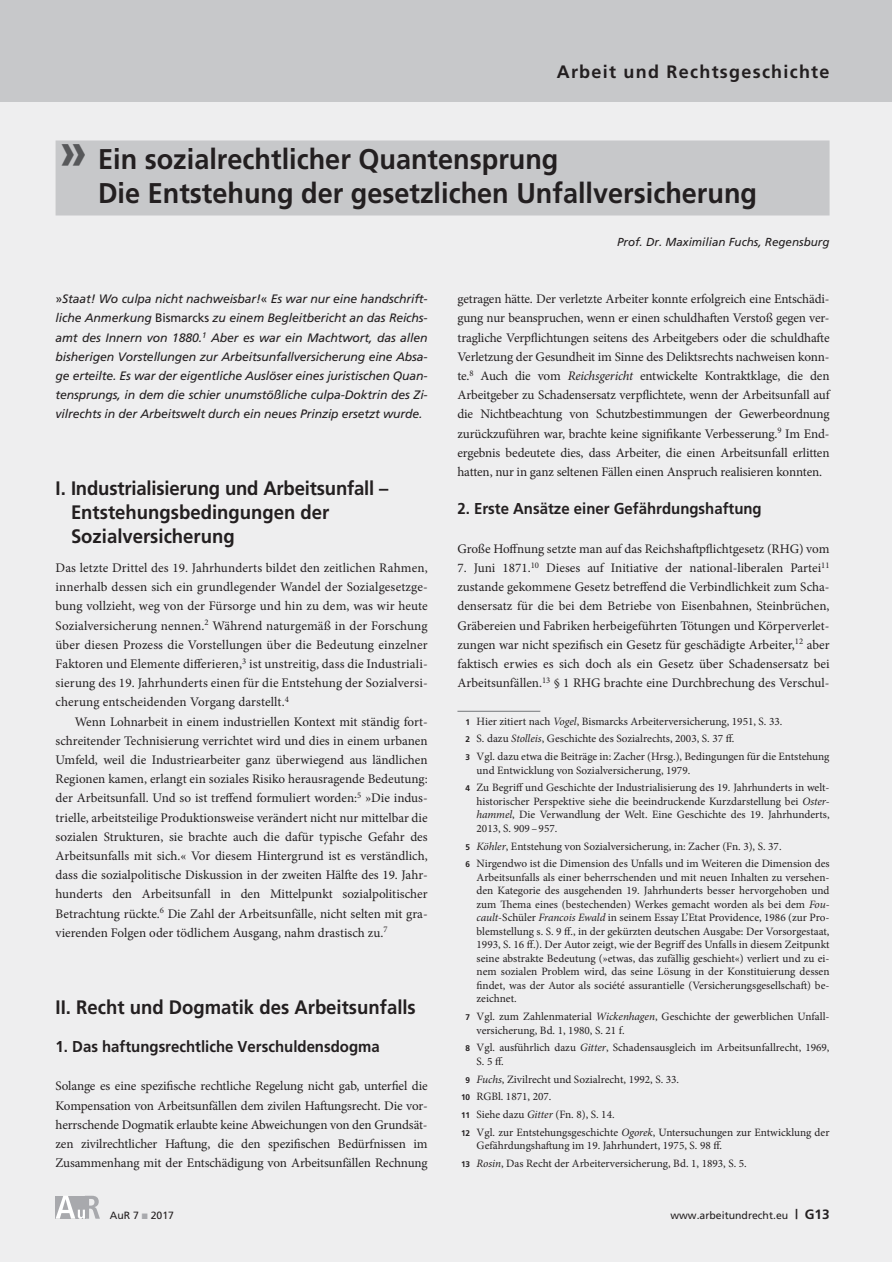
<style>
.page{position:relative;width:892px;height:1262px;background:#eeeeef}
.page>*{position:absolute;margin:0;border:0;box-sizing:border-box;transform-origin:0 0}
.t1{font:700 28.5px/34.2px "Frutiger";color:#231f20;scale:.95 1}
.t2{font:700 19.5px/24px "Frutiger";color:#231f20;scale:.95 1}
.t3{font:700 18px "Frutiger";letter-spacing:.07em;color:#231f20}
.t4{font:700 15.75px "Frutiger";color:#231f20;scale:.95 1}
.t5{font:13.2px/19.2px "Minion Pro";letter-spacing:-.005em;color:#231f20;text-align:justify}
.t6{font:italic 12.15px/19.2px "Frutiger";letter-spacing:-.01em;color:#231f20;text-align:justify}
.t7{font:italic 11.7px "Frutiger";color:#231f20}
.t8{font:11.25px/13.5px "Minion Pro";color:#231f20}
.t9{font:10.5px "Frutiger";color:#231f20}
.s1{font-size:52.5px;color:#57585a}
.s2{font-style:normal}
.s3{font-style:italic}
.s4{font-family:"Frutiger";font-weight:700;font-size:8.25px}
.s5{color:#a8a9ad}
.s6{font-weight:700;font-size:13.5px}
</style>
<div class="page">
<svg style="left:56px;top:1196px;width:44px;height:23px"></svg>
<div style="left:0;top:0;width:892px;height:102px;background:#c7c8ca"></div>
<div style="left:56px;top:140px;width:773px;height:75px;background:#c7c8ca"></div>
<hr style="left:457px;top:711px;width:83px;height:1px;background:#808285">
<h3 class="t3" style="left:557px;top:61px;width:274px">Arbeit und Rechtsgeschichte</h3>
<h1 class="t1" style="left:98px;top:141px;width:695px;text-indent:-38px"><span class="s1">»</span> Ein sozialrechtlicher Quantensprung<br>Die Entstehung der gesetzlichen Unfallversicherung</h1>
<p class="t6" style="left:56px;top:289px;width:374px"><span class="s2">»</span>Staat! Wo culpa nicht nachweisbar!<span class="s2">«</span> Es war nur eine handschrift&shy;liche Anmerkung <span class="s2">Bismarcks</span> zu einem Begleitbericht an das Reichs&shy;amt des Innern von 1880.<sup>1</sup> Aber es war ein Machtwort, das allen bisherigen Vorstellungen zur Arbeitsunfallversicherung eine Absa&shy;ge erteilte. Es war der eigentliche Auslöser eines juristischen Quan&shy;tensprungs, in dem die schier unumstößliche culpa-Doktrin des Zi&shy;vilrechts in der Arbeitswelt durch ein neues Prinzip ersetzt wurde.</p>
<h2 class="t2" style="left:71px;top:476px;width:336px;text-indent:-15px">I. Industrialisierung und Arbeitsunfall –<br>Entstehungsbedingungen der<br>Sozialversicherung</h2>
<p class="t5" style="left:56px;top:558px;width:374px">Das letzte Drittel des 19. Jahrhunderts bildet den zeitlichen Rahmen, innerhalb dessen sich ein grundlegender Wandel der Sozialgesetzge&shy;bung vollzieht, weg von der Fürsorge und hin zu dem, was wir heute Sozialversicherung nennen.<sup>2</sup> Während naturgemäß in der Forschung über diesen Prozess die Vorstellungen über die Bedeutung einzelner Faktoren und Elemente differieren,<sup>3</sup> ist unstreitig, dass die Industriali&shy;sierung des 19. Jahrhunderts einen für die Entstehung der Sozialversi&shy;cherung entscheidenden Vorgang darstellt.<sup>4</sup></p>
<p class="t5" style="left:56px;top:712px;width:374px;text-indent:19px">Wenn Lohnarbeit in einem industriellen Kontext mit ständig fort&shy;schreitender Technisierung verrichtet wird und dies in einem urbanen Umfeld, weil die Industriearbeiter ganz überwiegend aus ländlichen Regionen kamen, erlangt ein soziales Risiko herausragende Bedeutung: der Arbeitsunfall. Und so ist treffend formuliert worden:<sup>5</sup> »Die indus&shy;trielle, arbeitsteilige Produktionsweise verändert nicht nur mittelbar die sozialen Strukturen, sie brachte auch die dafür typische Gefahr des Arbeitsunfalls mit sich.« Vor diesem Hintergrund ist es verständlich, dass die sozialpolitische Diskussion in der zweiten Hälfte des 19. Jahr&shy;hunderts den Arbeitsunfall in den Mittelpunkt sozialpolitischer Betrachtung rückte.<sup>6</sup> Die Zahl der Arbeitsunfälle, nicht selten mit gra&shy;vierenden Folgen oder tödlichem Ausgang, nahm drastisch zu.<sup>7</sup></p>
<h2 class="t2" style="left:56px;top:995px;width:381px">II. Recht und Dogmatik des Arbeitsunfalls</h2>
<p class="t4" style="left:56px;top:1037px;width:343px">1. Das haftungsrechtliche Verschuldensdogma</p>
<p class="t5" style="left:56px;top:1077px;width:374px">Solange es eine spezifische rechtliche Regelung nicht gab, unterfiel die Kompensation von Arbeitsunfällen dem zivilen Haftungsrecht. Die vor&shy;herrschende Dogmatik erlaubte keine Abweichungen von den Grundsät&shy;zen zivilrechtlicher Haftung, die den spezifischen Bedürfnissen im Zusammenhang mit der Entschädigung von Arbeitsunfällen Rechnung</p>
<p class="t7" style="left:617px;top:235px;width:214px">Prof. Dr. Maximilian Fuchs, Regensburg</p>
<p class="t5" style="left:457px;top:289px;width:374px">getragen hätte. Der verletzte Arbeiter konnte erfolgreich eine Entschädi&shy;gung nur beanspruchen, wenn er einen schuldhaften Verstoß gegen ver&shy;tragliche Verpflichtungen seitens des Arbeitgebers oder die schuldhafte Verletzung der Gesundheit im Sinne des Deliktsrechts nachweisen konn&shy;te.<sup>8</sup> Auch die vom <span class="s3">Reichsgericht</span> entwickelte Kontraktklage, die den Arbeitgeber zu Schadensersatz verpflichtete, wenn der Arbeitsunfall auf die Nichtbeachtung von Schutzbestimmungen der Gewerbeordnung zurückzuführen war, brachte keine signifikante Verbesserung.<sup>9</sup> Im End&shy;ergebnis bedeutete dies, dass Arbeiter, die einen Arbeitsunfall erlitten hatten, nur in ganz seltenen Fällen einen Anspruch realisieren konnten.</p>
<p class="t4" style="left:457px;top:500px;width:322px">2. Erste Ansätze einer Gefährdungshaftung</p>
<p class="t5" style="left:457px;top:539px;width:374px">Große Hoffnung setzte man auf das Reichshaftpflichtgesetz (RHG) vom</p>
<p class="t5" style="left:457px;top:558px;width:374px">7. Juni 1871.<sup>10</sup> Dieses auf Initiative der national-liberalen Partei<sup>11 </sup>zustande gekommene Gesetz betreffend die Verbindlichkeit zum Scha&shy;densersatz für die bei dem Betriebe von Eisenbahnen, Steinbrüchen, Gräbereien und Fabriken herbeigeführten Tötungen und Körperverlet&shy;zungen war nicht spezifisch ein Gesetz für geschädigte Arbeiter,<sup>12</sup> aber faktisch erwies es sich doch als ein Gesetz über Schadensersatz bei Arbeitsunfällen.<sup>13</sup> § 1 RHG brachte eine Durchbrechung des Verschul-</p>
<p class="t8" style="left:466px;top:712px;width:365px;line-height:17.7px"><span class="s4">1</span> Hier zitiert nach <span class="s3">Vogel</span>, Bismarcks Arbeiterversicherung, 1951, S. 33.<br><span class="s4">2</span> S. dazu <span class="s3">Stolleis</span>, Geschichte des Sozialrechts, 2003, S. 37 ff.<br><span class="s4">3</span> Vgl. dazu etwa die Beiträge in: Zacher (Hrsg.), Bedingungen für die Entstehung</p>
<p class="t8" style="left:466px;top:761px;width:365px;line-height:17.7px;text-indent:11px">und Entwicklung von Sozialversicherung, 1979.<br><span class="s4">4</span> Zu Begriff und Geschichte der Industrialisierung des 19. Jahrhunderts in welt-</p>
<p class="t8" style="left:477px;top:795px;width:354px;text-align:justify">historischer Perspektive siehe die beeindruckende Kurzdarstellung bei <span class="s3">Oster&shy;hammel</span>, Die Verwandlung der Welt. Eine Geschichte des 19. Jahrhunderts, 2013, S. 909–957.</p>
<p class="t8" style="left:466px;top:837px;width:365px;line-height:17.7px"><span class="s4">5</span> <span class="s3">Köhler</span>, Entstehung von Sozialversicherung, in: Zacher (Fn. 3), S. 37.<br><span class="s4">6</span> Nirgendwo ist die Dimension des Unfalls und im Weiteren die Dimension des</p>
<p class="t8" style="left:476px;top:871px;width:354px;text-align:justify">Arbeitsunfalls als einer beherrschenden und mit neuen Inhalten zu versehen&shy;den Kategorie des ausgehenden 19. Jahrhunderts besser hervorgehoben und zum Thema eines (bestechenden) Werkes gemacht worden als bei dem <span class="s3">Fou&shy;cault</span>-Schüler <span class="s3">Francois Ewald</span> in seinem Essay L’Etat Providence, 1986 (zur Pro&shy;blemstellung s. S. 9 ff., in der gekürzten deutschen Ausgabe: Der Vorsorgestaat, 1993, S. 16 ff.). Der Autor zeigt, wie der Begriff des Unfalls in diesem Zeitpunkt seine abstrakte Bedeutung (»etwas, das zufällig geschieht«) verliert und zu ei&shy;nem sozialen Problem wird, das seine Lösung in der Konstituierung dessen findet, was der Autor als société assurantielle (Versicherungsgesellschaft) be&shy;zeichnet.</p>
<p class="t8" style="left:477px;top:1010px;width:354px;text-indent:-11px"><span class="s4">7</span> Vgl. zum Zahlenmaterial <span class="s3">Wickenhagen</span>, Geschichte der gewerblichen Unfall&shy;versicherung, Bd. 1, 1980, S. 21 f.</p>
<p class="t8" style="left:477px;top:1041px;width:354px;text-indent:-11px"><span class="s4">8</span> Vgl. ausführlich dazu <span class="s3">Gitter</span>, Schadensausgleich im Arbeitsunfallrecht, 1969,<br>S. 5 ff.</p>
<p class="t8" style="left:461px;top:1070px;width:370px;line-height:17.7px;text-indent:5px"><span class="s4">9</span> <span class="s3">Fuchs</span>, Zivilrecht und Sozialrecht, 1992, S. 33.<br><span class="s4">10</span> RGBl. 1871, 207.<br><span class="s4">11</span> Siehe dazu <span class="s3">Gitter</span> (Fn. 8), S. 14.<br><span class="s4">12</span> Vgl. zur Entstehungsgeschichte <span class="s3">Ogorek</span>, Untersuchungen zur Entwicklung der</p>
<p class="t8" style="left:461px;top:1137px;width:287px;line-height:17.7px;text-indent:16px">Gefährdungshaftung im 19. Jahrhundert, 1975, S. 98 ff.<br><span class="s4">13</span> <span class="s3">Rosin</span>, Das Recht der Arbeiterversicherung, Bd. 1, 1893, S. 5.</p>
<p class="t9" style="left:110px;top:1209px;width:66px">AuR 7 <span class="s5">■</span> 2017</p>
<p class="t9" style="left:670px;top:1209px;width:161px">www.arbeitundrecht.eu <span class="s6">| G13</span></p>
</div>
